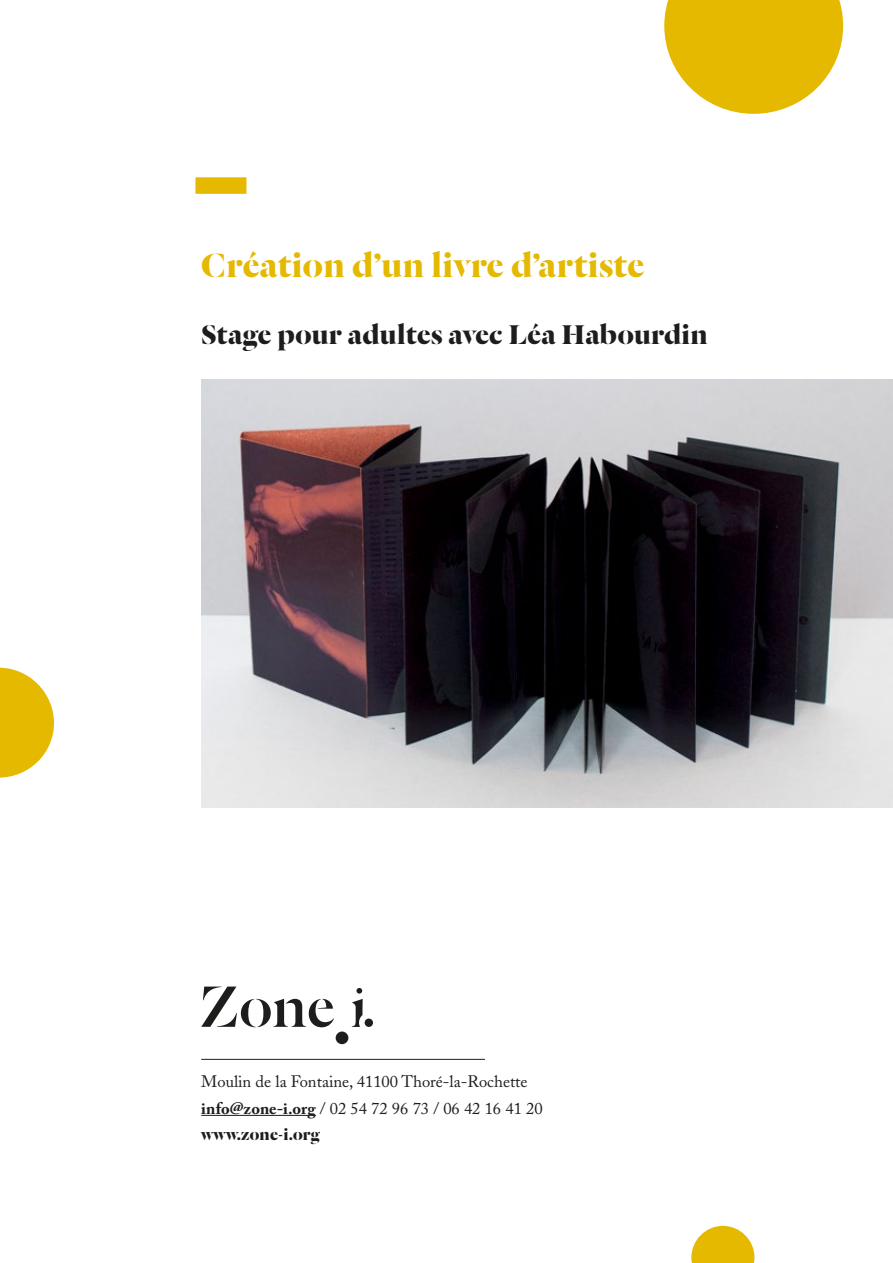
<style>
.page{position:relative;width:893px;height:1263px;background:#fff}
.page>*{position:absolute;margin:0;border:0;box-sizing:border-box;transform-origin:0 0}
.t1{font:700 36.9px "Dala Floda";letter-spacing:.01em;color:#e5b900}
.t2{font:700 29.7px "Dala Floda";letter-spacing:.01em;color:#1d1d1b}
.t3{font:700 17.7px "Dala Floda";letter-spacing:.01em;color:#1d1d1b}
.t4{font:16.5px/26.4px "Adobe Caslon";color:#1d1d1b}
.s1{font-family:"Adobe Caslon Pro";font-weight:700}
</style>
<div class="page">
<hr style="left:201px;top:1059px;width:284px;height:1px;background:#1d1d1b">
<hr style="left:201px;top:1115px;width:115px;height:1px;background:#1d1d1b">
<svg style="left:664px;top:0;width:179px;height:114px"></svg>
<svg style="left:691px;top:1226px;width:63px;height:37px"></svg>
<svg style="left:0;top:668px;width:54px;height:110px"></svg>
<svg style="left:201px;top:986px;width:172px;height:58px"></svg>
<div style="left:195px;top:177px;width:51px;height:17px;background:#e5b900"></div>
<img style="left:201px;top:379px;width:692px;height:429px">
<h1 class="t1" style="left:201px;top:240px;width:445px">Création d’un livre d’artiste</h1>
<h2 class="t2" style="left:201px;top:314px;width:508px">Stage pour adultes avec Léa Habourdin</h2>
<p class="t4" style="left:201px;top:1069px;width:343px">Moulin de la Fontaine, 41100 Thoré-la-Rochette <span class="s1">info@zone-i.org</span> / 02 54 72 96 73 / 06 42 16 41 20</p>
<p class="t3" style="left:201px;top:1122px;width:120px">www.zone-i.org</p>
</div>
